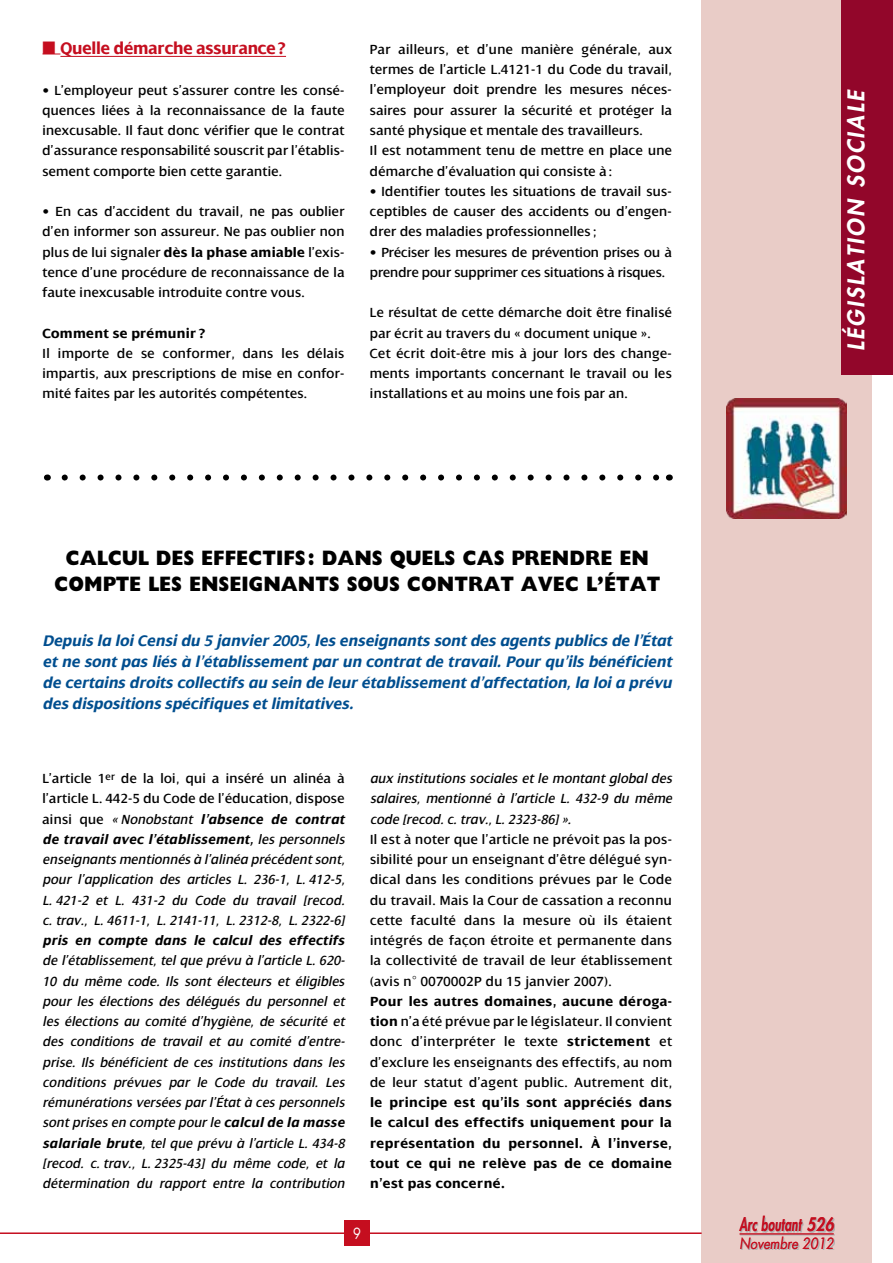
<style>
.page{position:relative;width:893px;height:1263px;background:#fff}
.page>*{position:absolute;margin:0;border:0;box-sizing:border-box;transform-origin:0 0}
.t1{font:italic 800 22.5px "Futura CE";color:#fff}
.t2{font:800 21px/25.2px "Gill Sans";color:#000;text-align:center;scale:.9 1}
.t3{font:700 18px "Dialog";letter-spacing:-.01em;color:#c50e1f;scale:.95 1}
.t4{font:italic 800 18px "Futura CE";letter-spacing:.02em;color:#c50e1f;scale:.65 1}
.t5{font:italic 700 16.5px/21px "Dialog";color:#004e8f;text-align:justify}
.t6{font:italic 15px "Futura CE";color:#c50e1f;scale:.85 1}
.t7{font:15px "Futura";color:#fff;scale:.85 1}
.t8{font:14.25px/20.2px "Dialog";letter-spacing:.02em;color:#000;text-align:justify}
.t9{font:italic 14.25px/20.2px "Dialog";letter-spacing:.02em;color:#000;text-align:justify}
.t10{font:700 14.25px/20.2px "Dialog";letter-spacing:.03em;color:#000;text-align:justify}
.t11{font:14.25px/20.2px "Dialog";color:#000}
.t12{font:italic 700 14.25px "Dialog";letter-spacing:.02em;color:#000}
.s1{font-weight:700}
.s2{font-style:normal}
</style>
<div class="page">
<div style="left:702px;top:0;width:170px;height:1263px;background:#e9ccc7"></div>
<hr style="left:0;top:1232px;width:702px;height:2px;background:#c50e1f">
<img style="left:726px;top:399px;width:120px;height:120px">
<div style="left:842px;top:0;width:51px;height:374px;background:#92062a"></div>
<div style="left:344px;top:1220px;width:26px;height:26px;background:#c50e1f"></div>
<svg style="left:43px;top:54px;width:17px;height:1px"></svg>
<hr style="left:60px;top:56px;width:226px;height:1px;background:#c50e1f">
<svg style="left:740px;top:1217px;width:95px;height:33px"></svg>
<hr style="left:740px;top:1233px;width:94px;height:1px;background:#c50e1f">
<svg style="left:65px;top:474px;width:595px;height:6px"></svg>
<p class="t3" style="left:43px;top:38px;width:258px">■ Quelle démarche assurance?</p>
<p class="t8" style="left:43px;top:80px;width:303px">• L’employeur peut s’assurer contre les consé&shy;quences liées à la reconnaissance de la faute inexcusable. Il faut donc vérifier que le contrat d’assurance responsabilité souscrit par l’établis&shy;sement comporte bien cette garantie.</p>
<p class="t8" style="left:43px;top:201px;width:303px">• En cas d’accident du travail, ne pas oublier d’en informer son assureur. Ne pas oublier non plus de lui signaler <span class="s1">dès la phase amiable</span> l’exis&shy;tence d’une procédure de reconnaissance de la faute inexcusable introduite contre vous.</p>
<p class="t10" style="left:43px;top:323px;width:164px">Comment se prémunir ?</p>
<p class="t8" style="left:43px;top:343px;width:303px">Il importe de se conformer, dans les délais impartis, aux prescriptions de mise en confor&shy;mité faites par les autorités compétentes.</p>
<p class="t8" style="left:370px;top:39px;width:303px;text-align:left">Par ailleurs, et d’une manière générale, aux termes de l’article L.4121-1 du Code du travail, l’employeur doit prendre les mesures néces&shy;saires pour assurer la sécurité et protéger la santé physique et mentale des travailleurs.<br>Il est notamment tenu de mettre en place une démarche d’évaluation qui consiste à :</p>
<p class="t8" style="left:370px;top:181px;width:303px">• Identifier toutes les situations de travail sus&shy;ceptibles de causer des accidents ou d’engen&shy;drer des maladies professionnelles ;</p>
<p class="t11" style="left:370px;top:242px;width:303px">• Préciser les mesures de prévention prises ou à prendre pour supprimer ces situations à risques.</p>
<p class="t8" style="left:370px;top:303px;width:303px;text-align:left">Le résultat de cette démarche doit être finalisé par écrit au travers du « document unique ».<br>Cet écrit doit-être mis à jour lors des change&shy;ments importants concernant le travail ou les installations et au moins une fois par an.</p>
<h2 class="t2" style="left:54px;top:546px;width:675px">CALCUL DES EFFECTIFS: DANS QUELS CAS PRENDRE EN<br>COMPTE LES ENSEIGNANTS SOUS CONTRAT AVEC L’ÉTAT</h2>
<p class="t5" style="left:43px;top:630px;width:631px">Depuis la loi Censi du 5 janvier 2005, les enseignants sont des agents publics de l’État et ne sont pas liés à l’établissement par un contrat de travail. Pour qu’ils bénéficient de certains droits collectifs au sein de leur établissement d’affectation, la loi a prévu des dispositions spécifiques et limitatives.</p>
<p class="t9" style="left:43px;top:768px;width:303px"><span class="s2">L’article 1</span><sup>er</sup> <span class="s2">de la loi, qui a inséré un alinéa à l’article L. 442-5 du Code de l’éducation, dispose ainsi que</span> « Nonobstant <span class="s1">l’absence de contrat de travail avec l’établissement,</span> les personnels enseignants mentionnés à l’alinéa précédent sont, pour l’application des articles L. 236-1, L. 412-5, L. 421-2 et L. 431-2 du Code du travail [recod. c. trav., L. 4611-1, L. 2141-11, L. 2312-8, L. 2322-6]</p>
<p class="t12" style="left:43px;top:933px;width:303px">pris en compte dans le calcul des effectifs</p>
<p class="t9" style="left:43px;top:951px;width:304px">de l’établissement, tel que prévu à l’article L. 620- 10 du même code. Ils sont électeurs et éligibles pour les élections des délégués du personnel et les élections au comité d’hygiène, de sécurité et des conditions de travail et au comité d’entre&shy;prise. Ils bénéficient de ces institutions dans les conditions prévues par le Code du travail. Les rémunérations versées par l’État à ces personnels sont prises en compte pour le <span class="s1">calcul de la masse salariale brute</span>, tel que prévu à l’article L. 434-8 [recod. c. trav., L. 2325-43] du même code, et la détermination du rapport entre la contribution</p>
<p class="t9" style="left:370px;top:768px;width:303px">aux institutions sociales et le montant global des salaires, mentionné à l’article L. 432-9 du même code [recod. c. trav., L. 2323-86] ».</p>
<p class="t8" style="left:370px;top:829px;width:303px">Il est à noter que l’article ne prévoit pas la pos&shy;sibilité pour un enseignant d’être délégué syn&shy;dical dans les conditions prévues par le Code du travail. Mais la Cour de cassation a reconnu cette faculté dans la mesure où ils étaient intégrés de façon étroite et permanente dans la collectivité de travail de leur établissement (avis n° 0070002P du 15 janvier 2007).</p>
<p class="t8" style="left:370px;top:991px;width:303px"><span class="s1">Pour les autres domaines, aucune déroga&shy;tion</span> n’a été prévue par le législateur. Il convient donc d’interpréter le texte <span class="s1">strictement</span> et d’exclure les enseignants des effectifs, au nom de leur statut d’agent public. Autrement dit,</p>
<p class="t10" style="left:370px;top:1092px;width:303px">le principe est qu’ils sont appréciés dans le calcul des effectifs uniquement pour la représentation du personnel. À l’inverse, tout ce qui ne relève pas de ce domaine n’est pas concerné.</p>
<p class="t7" style="left:353px;top:1224px;width:11px">9</p>
<h1 class="t1" style="left:840px;top:351px;width:264px;rotate:-90deg">LÉGISLATION SOCIALE</h1>
<p class="t4" style="left:739px;top:1212px;width:147px">Arc boutant 526</p>
<p class="t6" style="left:740px;top:1234px;width:112px">Novembre 2012</p>
</div>
